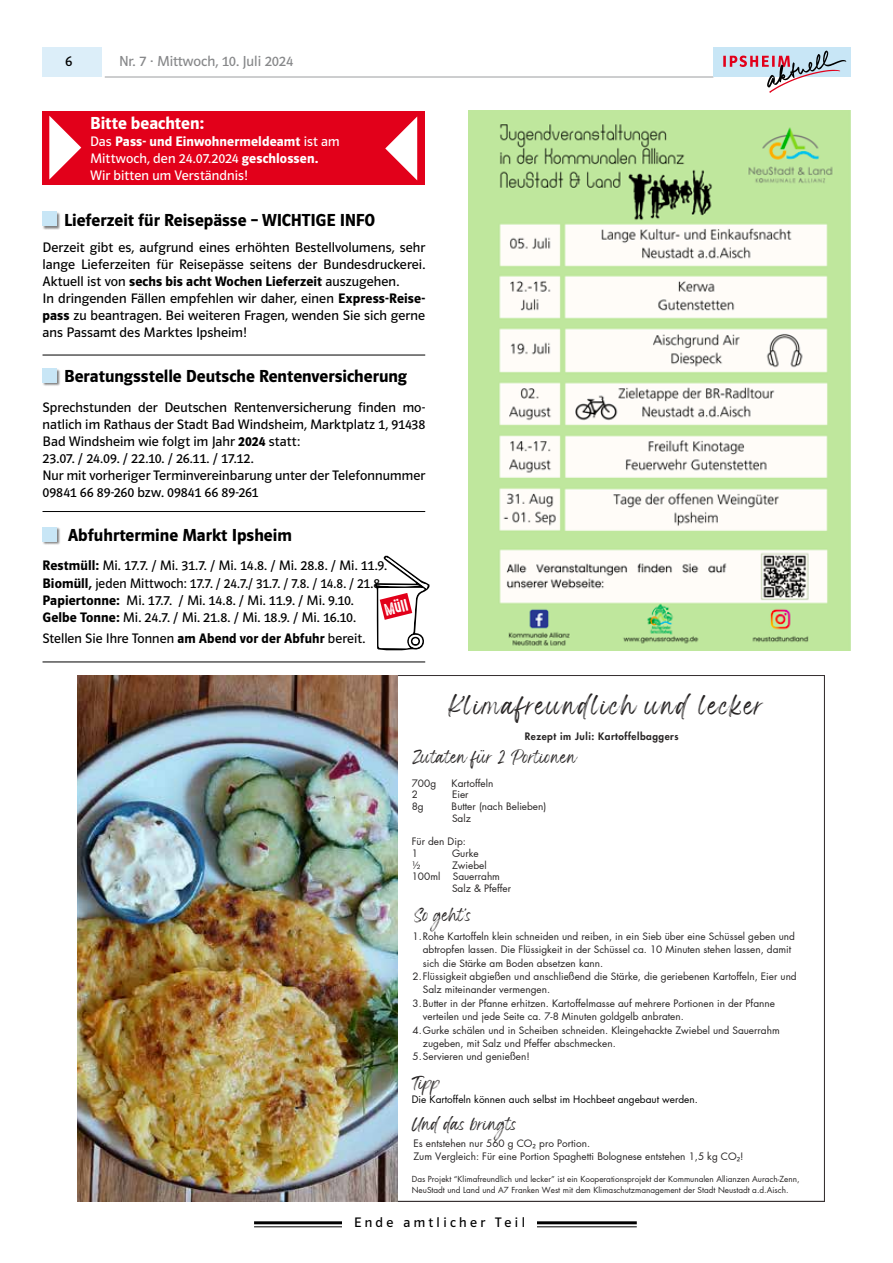
<style>
.page{position:relative;width:893px;height:1263px;background:#fff}
.page>*{position:absolute;margin:0;border:0;box-sizing:border-box;transform-origin:0 0}
.t1{font:600 18px "Polo 22";color:#000}
.t2{font:600 18px "Polo 22";color:#fff}
.t3{font:15.3px "High Voltage Rough";color:#fff}
.t4{font:15px "Polo 22 Buch";color:#87888a}
.t5{font:15px "Wonderful Branding";letter-spacing:.1em;color:#272424}
.t6{font:15px "Polo 22 Buch";color:#000}
.t7{font:14.25px/17.1px "Polo 22 Buch";letter-spacing:.005em;color:#000}
.t8{font:14.25px/17.1px "Polo 22 Buch";letter-spacing:.005em;color:#fff}
.t9{font:600 14.25px "Polo 22";letter-spacing:.01em;color:#000}
.t10{font:600 14.25px "Polo 22";letter-spacing:.005em;color:#fff}
.t11{font:10.05px/11.7px "Futura LT Pro";color:#272424}
.t12{font:10.05px "Futura LT Pro";color:#000}
.t13{font:10.05px "Wonderful Branding";color:#272424}
.t14{font:800 10.05px "Futura LT Pro";letter-spacing:.05em;color:#272424}
.t15{font:8.1px/10.9px "Futura LT Pro";color:#272424}
.s1{font-family:"Polo 22 Buch";font-weight:400}
.s2{font-family:"Polo 22";font-weight:600}
.s3{font-family:"Noto Sans"}
</style>
<div class="page">
<hr style="left:105px;top:77px;width:608px;height:1px;background:#9c9e9f">
<div style="left:43px;top:48px;width:59px;height:29px;background:#dceef9"></div>
<div style="left:713px;top:48px;width:137px;height:29px;background:#c8e6f6"></div>
<svg style="left:723px;top:51px;width:123px;height:42px"></svg>
<div style="left:43px;top:111px;width:382px;height:74px;background:#e2001a"></div>
<hr style="left:254px;top:1221px;width:383px;height:3px;background:#000">
<hr style="left:254px;top:1226px;width:383px;height:1px;background:#000">
<div style="left:342px;top:1216px;width:195px;height:19px;background:#fff"></div>
<img style="left:469px;top:111px;width:381px;height:539px">
<svg style="left:398px;top:675px;width:427px;height:526px"></svg>
<img style="left:78px;top:675px;width:320px;height:526px">
<div style="left:43px;top:212px;width:18px;height:18px;background:#000;opacity:.5"></div>
<div style="left:43px;top:212px;width:14px;height:14px;background:#c8e6f6"></div>
<div style="left:43px;top:527px;width:18px;height:18px;background:#000;opacity:.5"></div>
<div style="left:43px;top:527px;width:14px;height:14px;background:#c8e6f6"></div>
<hr style="left:43px;top:511px;width:382px;height:1px;background:#000">
<svg style="left:375px;top:556px;width:54px;height:94px"></svg>
<div style="left:43px;top:368px;width:18px;height:19px;background:#000;opacity:.5"></div>
<div style="left:43px;top:368px;width:14px;height:14px;background:#c8e6f6"></div>
<svg style="left:49px;top:116px;width:32px;height:64px"></svg>
<svg style="left:385px;top:117px;width:32px;height:63px"></svg>
<hr style="left:43px;top:355px;width:382px;height:1px;background:#000">
<hr style="left:43px;top:661px;width:382px;height:1px;background:#000">
<p class="t6" style="left:65px;top:53px;width:9px">6</p>
<p class="t4" style="left:119px;top:53px;width:175px">Nr. 7 · Mittwoch, 10. Juli 2024</p>
<p class="t2" style="left:90px;top:113px;width:115px">Bitte beachten:</p>
<p class="t10" style="left:90px;top:134px;width:251px"><span class="s1">Das</span> Pass- und Einwohnermeldeamt <span class="s1">ist am</span></p>
<p class="t8" style="left:90px;top:150px;width:230px">Mittwoch, den 24.07.2024 <span class="s2">geschlossen.<br></span>Wir bitten um Verständnis!</p>
<p class="t1" style="left:64px;top:210px;width:312px">Lieferzeit für Reisepässe – WICHTIGE INFO</p>
<p class="t7" style="left:43px;top:239px;width:384px">Derzeit gibt es, aufgrund eines erhöhten Bestellvolumens, sehr lange Lieferzeiten für Reisepässe seitens der Bundesdruckerei.</p>
<p class="t9" style="left:43px;top:274px;width:358px"><span class="s1">Aktuell ist von</span> sechs bis acht Wochen Lieferzeit <span class="s1">auszugehen.</span></p>
<p class="t7" style="left:43px;top:290px;width:384px;text-align:justify">In dringenden Fällen empfehlen wir daher, einen <span class="s2">Express-Reise&shy;pass</span> zu beantragen. Bei weiteren Fragen, wenden Sie sich gerne ans Passamt des Marktes Ipsheim!</p>
<p class="t1" style="left:64px;top:367px;width:344px">Beratungsstelle Deutsche Rentenversicherung</p>
<p class="t7" style="left:43px;top:398px;width:384px">Sprechstunden der Deutschen Rentenversicherung finden mo&shy;natlich im Rathaus der Stadt Bad Windsheim, Marktplatz 1, 91438<br>Bad Windsheim wie folgt im Jahr <span class="s2">2024</span> statt:<br>23.07. / 24.09. / 22.10. / 26.11. / 17.12.<br>Nur mit vorheriger Terminvereinbarung unter der Telefonnummer 09841 66 89-260 bzw. 09841 66 89-261</p>
<p class="t1" style="left:68px;top:526px;width:226px">Abfuhrtermine Markt Ipsheim</p>
<p class="t7" style="left:43px;top:557px;width:346px"><span class="s2">Restmüll:</span> Mi. 17.7. / Mi. 31.7. / Mi. 14.8. / Mi. 28.8. / Mi. 11.9.<br><span class="s2">Biomüll,</span> jeden Mittwoch: 17.7. / 24.7./ 31.7. / 7.8. / 14.8. / 21.8.<br><span class="s2">Papiertonne:</span> Mi. 17.7. / Mi. 14.8. / Mi. 11.9. / Mi. 9.10.<br><span class="s2">Gelbe Tonne:</span> Mi. 24.7. / Mi. 21.8. / Mi. 18.9. / Mi. 16.10.</p>
<p class="t7" style="left:43px;top:630px;width:324px">Stellen Sie Ihre Tonnen <span class="s2">am Abend vor der Abfuhr</span> bereit.</p>
<p class="t3" style="left:383px;top:602px;width:25px;rotate:-14deg">Müll</p>
<p class="t5" style="left:448px;top:702px;width:317px">Klimafreundlich und lecker</p>
<p class="t14" style="left:525px;top:728px;width:155px">Rezept im Juli: Kartoffelbaggers</p>
<p class="t13" style="left:413px;top:755px;width:166px">Zutaten für 2 Portionen</p>
<p class="t11" style="left:412px;top:777px;width:26px">700g</p>
<p class="t11" style="left:452px;top:777px;width:43px">Kartoffeln</p>
<p class="t11" style="left:412px;top:789px;width:8px">2</p>
<p class="t11" style="left:452px;top:789px;width:18px">Eier</p>
<p class="t11" style="left:412px;top:800px;width:14px">8g</p>
<p class="t11" style="left:452px;top:800px;width:96px">Butter (nach Belieben)<br>Salz</p>
<p class="t11" style="left:412px;top:836px;width:56px">Für den Dip:<br>1</p>
<p class="t11" style="left:452px;top:847px;width:28px">Gurke</p>
<p class="t11" style="left:412px;top:859px;width:11px">½</p>
<p class="t11" style="left:452px;top:859px;width:36px">Zwiebel</p>
<p class="t11" style="left:412px;top:871px;width:90px">100ml Sauerrahm</p>
<p class="t11" style="left:452px;top:882px;width:61px">Salz &amp; Pfeffer</p>
<p class="t13" style="left:414px;top:913px;width:60px">So geht’s</p>
<p class="t11" style="left:413px;top:930px;width:384px">1.Rohe Kartoffeln klein schneiden und reiben, in ein Sieb über eine Schüssel geben und</p>
<p class="t11" style="left:423px;top:943px;width:370px">abtropfen lassen. Die Flüssigkeit in der Schüssel ca. 10 Minuten stehen lassen, damit</p>
<p class="t11" style="left:423px;top:957px;width:182px">sich die Stärke am Boden absetzen kann.</p>
<p class="t11" style="left:413px;top:970px;width:386px">2.Flüssigkeit abgießen und anschließend die Stärke, die geriebenen Kartoffeln, Eier und</p>
<p class="t11" style="left:423px;top:984px;width:129px">Salz miteinander vermengen.</p>
<p class="t11" style="left:413px;top:997px;width:364px">3.Butter in der Pfanne erhitzen. Kartoffelmasse auf mehrere Portionen in der Pfanne</p>
<p class="t11" style="left:423px;top:1010px;width:263px">verteilen und jede Seite ca. 7-8 Minuten goldgelb anbraten.</p>
<p class="t11" style="left:413px;top:1024px;width:369px">4.Gurke schälen und in Scheiben schneiden. Kleingehackte Zwiebel und Sauerrahm</p>
<p class="t11" style="left:423px;top:1037px;width:194px">zugeben, mit Salz und Pfeffer abschmecken.</p>
<p class="t11" style="left:413px;top:1051px;width:119px">5.Servieren und genießen!</p>
<p class="t13" style="left:412px;top:1080px;width:30px">Tipp</p>
<p class="t12" style="left:412px;top:1092px;width:287px">Die Kartoffeln können auch selbst im Hochbeet angebaut werden.</p>
<p class="t13" style="left:412px;top:1121px;width:108px">Und das bringts</p>
<p class="t11" style="left:413px;top:1136px;width:332px;line-height:13.4px">Es entstehen nur 560 g CO<span class="s3">₂</span> pro Portion.<br>Zum Vergleich: Für eine Portion Spaghetti Bolognese entstehen 1,5 kg CO<span class="s3">₂</span>!</p>
<p class="t15" style="left:412px;top:1173px;width:389px">Das Projekt “Klimafreundlich und lecker” ist ein Kooperationsprojekt der Kommunalen Allianzen Aurach-Zenn,<br>NeuStadt und Land und A7 Franken West mit dem Klimaschutzmanagement der Stadt Neustadt a.d.Aisch.</p>
<p class="t7" style="left:354px;top:1214px;width:172px">E n d e a m t l i c h e r T e i l</p>
</div>
